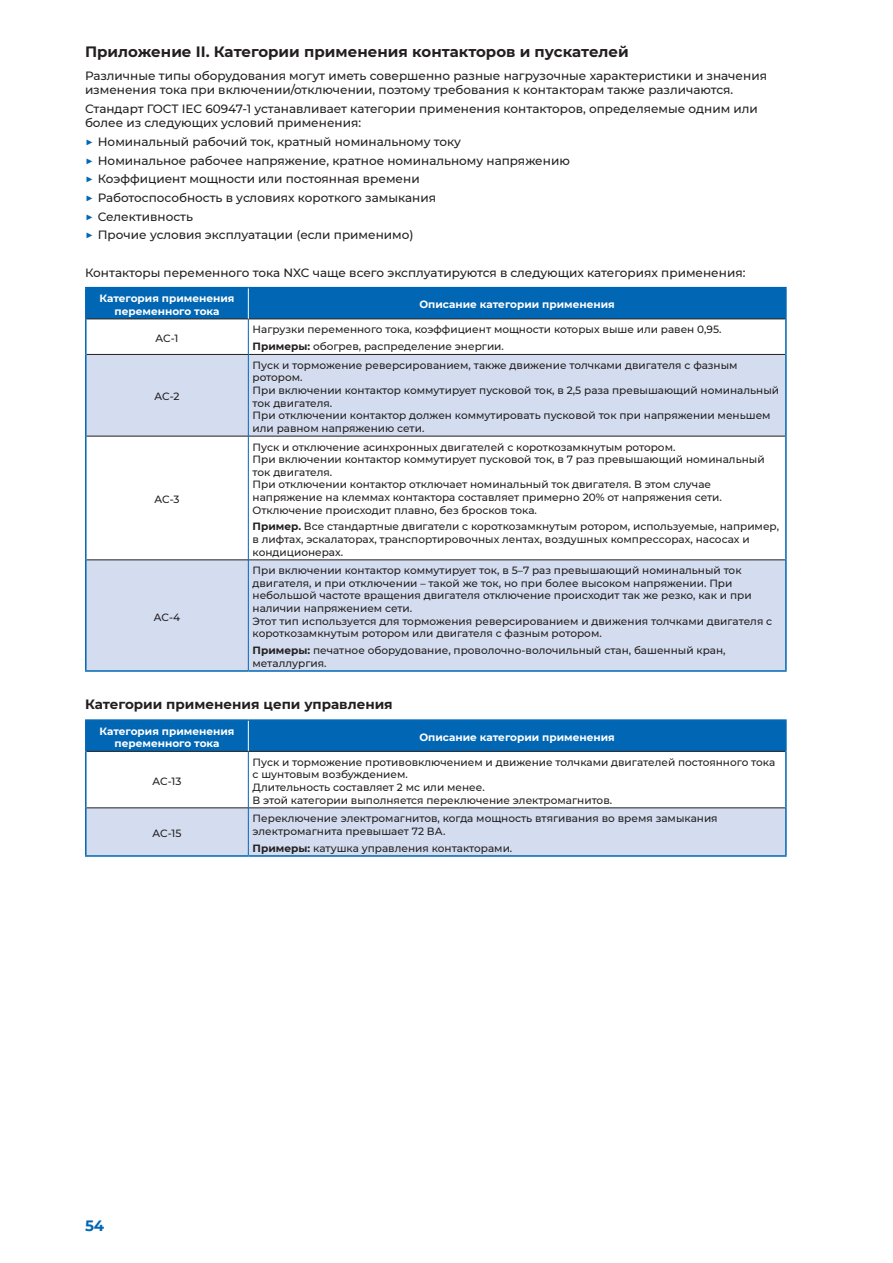
<style>
.page{position:relative;width:893px;height:1263px;background:#fff}
.page>*{position:absolute;margin:0;border:0;box-sizing:border-box;transform-origin:0 0}
.t1{font:700 15px "Montserrat";color:#231f20}
.t2{font:700 15px "Montserrat";color:#0166b3}
.t3{font:700 13.5px "Montserrat";color:#231f20}
.t4{font:500 12px/18.6px "Montserrat";color:#231f20}
.t5{font:500 10.5px/12.6px "Montserrat";color:#231f20}
.t6{font:700 10.5px/12.6px "Montserrat";color:#fff;text-align:center}
.s1{font-size:13.5px;color:#0166b3}
.s2{font-weight:700}
</style>
<div class="page">
<div style="left:87px;top:288px;width:698px;height:31px;background:#0166b3"></div>
<svg style="left:87px;top:355px;width:698px;height:315px;fill:#d4ddef"></svg>
<hr style="left:85px;top:287px;width:163px;height:1px;background:#0166b3">
<hr style="left:85px;top:288px;width:2px;height:31px;background:#0166b3">
<hr style="left:248px;top:287px;width:539px;height:1px;background:#0166b3">
<hr style="left:785px;top:288px;width:2px;height:31px;background:#0166b3">
<hr style="left:85px;top:319px;width:2px;height:35px;background:#0166b3">
<hr style="left:785px;top:319px;width:2px;height:35px;background:#0166b3">
<hr style="left:85px;top:354px;width:2px;height:82px;background:#0166b3">
<hr style="left:785px;top:354px;width:2px;height:82px;background:#0166b3">
<hr style="left:85px;top:436px;width:2px;height:124px;background:#0166b3">
<hr style="left:785px;top:436px;width:2px;height:124px;background:#0166b3">
<hr style="left:85px;top:560px;width:2px;height:110px;background:#0166b3">
<hr style="left:785px;top:560px;width:2px;height:110px;background:#0166b3">
<hr style="left:85px;top:670px;width:163px;height:2px;background:#0166b3">
<hr style="left:248px;top:670px;width:539px;height:2px;background:#0166b3">
<hr style="left:87px;top:319px;width:161px;height:1px;background:#231f20">
<hr style="left:248px;top:319px;width:537px;height:1px;background:#231f20">
<hr style="left:87px;top:354px;width:161px;height:1px;background:#231f20">
<hr style="left:249px;top:354px;width:536px;height:1px;background:#231f20">
<hr style="left:87px;top:436px;width:161px;height:1px;background:#231f20">
<hr style="left:249px;top:436px;width:536px;height:1px;background:#231f20">
<hr style="left:87px;top:560px;width:161px;height:1px;background:#231f20">
<hr style="left:249px;top:560px;width:536px;height:1px;background:#231f20">
<hr style="left:248px;top:319px;width:1px;height:35px;background:#0166b3">
<hr style="left:248px;top:354px;width:1px;height:82px;background:#0166b3">
<hr style="left:248px;top:436px;width:1px;height:124px;background:#0166b3">
<hr style="left:248px;top:560px;width:1px;height:110px;background:#0166b3">
<hr style="left:248px;top:288px;width:1px;height:31px;background:#fff">
<div style="left:87px;top:721px;width:698px;height:30px;background:#0166b3"></div>
<div style="left:87px;top:808px;width:698px;height:47px;background:#d4ddef"></div>
<hr style="left:85px;top:719px;width:163px;height:2px;background:#0166b3">
<hr style="left:85px;top:721px;width:2px;height:30px;background:#0166b3">
<hr style="left:248px;top:719px;width:539px;height:2px;background:#0166b3">
<hr style="left:785px;top:721px;width:2px;height:30px;background:#0166b3">
<hr style="left:85px;top:751px;width:2px;height:57px;background:#0166b3">
<hr style="left:785px;top:751px;width:2px;height:57px;background:#0166b3">
<hr style="left:85px;top:808px;width:2px;height:47px;background:#0166b3">
<hr style="left:785px;top:808px;width:2px;height:47px;background:#0166b3">
<hr style="left:85px;top:855px;width:163px;height:2px;background:#0166b3">
<hr style="left:248px;top:855px;width:539px;height:2px;background:#0166b3">
<hr style="left:248px;top:721px;width:1px;height:30px;background:#fff">
<hr style="left:87px;top:751px;width:161px;height:1px;background:#231f20">
<hr style="left:248px;top:751px;width:537px;height:1px;background:#231f20">
<hr style="left:87px;top:807px;width:161px;height:1px;background:#231f20">
<hr style="left:249px;top:807px;width:536px;height:1px;background:#231f20">
<hr style="left:248px;top:751px;width:1px;height:57px;background:#0166b3">
<hr style="left:248px;top:808px;width:1px;height:47px;background:#0166b3">
<h1 class="t1" style="left:85px;top:41px;width:545px">Приложение II. Категории применения контакторов и пускателей</h1>
<p class="t4" style="left:85px;top:68px;width:683px;line-height:14.4px">Различные типы оборудования могут иметь совершенно разные нагрузочные характеристики и значения изменения тока при включении/отключении, поэтому требования к контакторам также различаются.</p>
<p class="t4" style="left:85px;top:101px;width:674px;line-height:14.4px">Стандарт ГОСТ IEC 60947-1 устанавливает категории применения контакторов, определяемые одним или более из следующих условий применения:</p>
<p class="t4" style="left:85px;top:132px;width:486px"><span class="s1">▶</span> Номинальный рабочий ток, кратный номинальному току<br><span class="s1">▶</span> Номинальное рабочее напряжение, кратное номинальному напряжению <span class="s1">▶</span> Коэффициент мощности или постоянная времени<br><span class="s1">▶</span> Работоспособность в условиях короткого замыкания<br><span class="s1">▶</span> Селективность<br><span class="s1">▶</span> Прочие условия эксплуатации (если применимо)</p>
<p class="t4" style="left:85px;top:263px;width:662px">Контакторы переменного тока NXC чаще всего эксплуатируются в следующих категориях применения:</p>
<p class="t6" style="left:100px;top:291px;width:136px">Категория применения переменного тока</p>
<p class="t6" style="left:419px;top:298px;width:197px">Описание категории применения</p>
<p class="t5" style="left:156px;top:331px;width:24px">AC-1</p>
<p class="t5" style="left:253px;top:321px;width:470px;line-height:16.8px">Нагрузки переменного тока, коэффициент мощности которых выше или равен 0,95.<br><span class="s2">Примеры:</span> обогрев, распределение энергии.</p>
<p class="t5" style="left:155px;top:390px;width:27px">AC-2</p>
<p class="t5" style="left:155px;top:493px;width:26px">AC-3</p>
<p class="t5" style="left:253px;top:358px;width:528px">Пуск и торможение реверсированием, также движение толчками двигателя с фазным ротором.<br>При включении контактор коммутирует пусковой ток, в 2,5 раза превышающий номинальный ток двигателя.<br>При отключении контактор должен коммутировать пусковой ток при напряжении меньшем или равном напряжению сети.</p>
<p class="t5" style="left:253px;top:440px;width:514px">Пуск и отключение асинхронных двигателей с короткозамкнутым ротором.<br>При включении контактор коммутирует пусковой ток, в 7 раз превышающий номинальный ток двигателя.<br>При отключении контактор отключает номинальный ток двигателя. В этом случае напряжение на клеммах контактора составляет примерно 20% от напряжения сети.<br>Отключение происходит плавно, без бросков тока.</p>
<p class="t5" style="left:253px;top:520px;width:528px"><span class="s2">Пример.</span> Все стандартные двигатели с короткозамкнутым ротором, используемые, например, в лифтах, эскалаторах, транспортировочных лентах, воздушных компрессорах, насосах и кондиционерах.</p>
<p class="t5" style="left:253px;top:564px;width:521px">При включении контактор коммутирует ток, в 5–7 раз превышающий номинальный ток двигателя, и при отключении – такой же ток, но при более высоком напряжении. При небольшой частоте вращения двигателя отключение происходит так же резко, как и при наличии напряжением сети.<br>Этот тип используется для торможения реверсированием и движения толчками двигателя с короткозамкнутым ротором или двигателя с фазным ротором.</p>
<p class="t5" style="left:253px;top:644px;width:475px"><span class="s2">Примеры:</span> печатное оборудование, проволочно-волочильный стан, башенный кран, металлургия.</p>
<p class="t3" style="left:85px;top:694px;width:309px">Категории применения цепи управления</p>
<p class="t6" style="left:100px;top:724px;width:136px">Категория применения переменного тока</p>
<p class="t6" style="left:419px;top:730px;width:197px">Описание категории применения</p>
<p class="t5" style="left:153px;top:774px;width:30px">AC-13</p>
<p class="t5" style="left:154px;top:610px;width:28px">AC-4</p>
<p class="t5" style="left:253px;top:755px;width:524px">Пуск и торможение противовключением и движение толчками двигателей постоянного тока с шунтовым возбуждением.<br>Длительность составляет 2 мс или менее.<br>В этой категории выполняется переключение электромагнитов.</p>
<p class="t5" style="left:153px;top:826px;width:30px">AC-15</p>
<p class="t5" style="left:253px;top:812px;width:467px">Переключение электромагнитов, когда мощность втягивания во время замыкания электромагнита превышает 72 ВА.</p>
<p class="t5" style="left:253px;top:841px;width:261px"><span class="s2">Примеры:</span> катушка управления контакторами.</p>
<h1 class="t2" style="left:85px;top:1214px;width:21px">54</h1>
</div>
